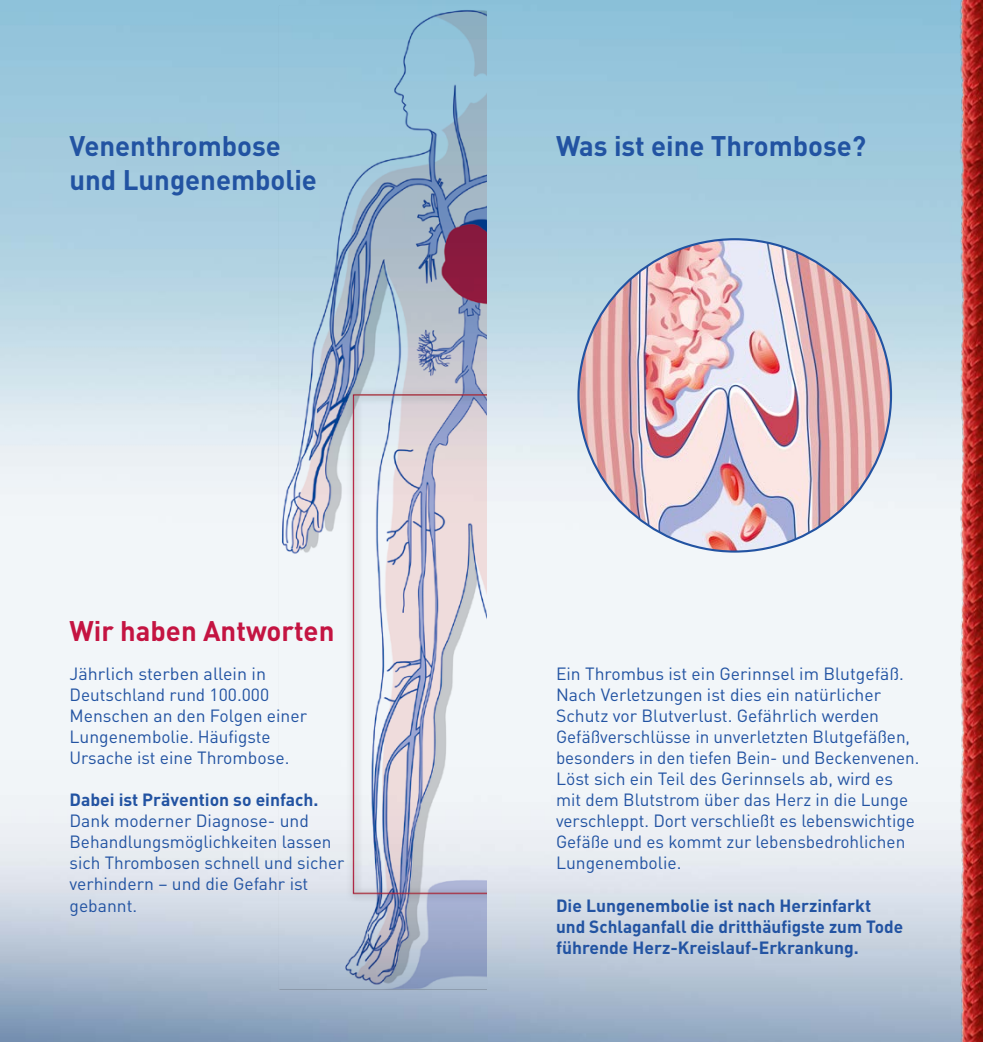
<style>
.page{position:relative;width:983px;height:1042px;background:#fff}
.page>*{position:absolute;margin:0;border:0;box-sizing:border-box;transform-origin:0 0}
.t1{font:700 28px/33.6px "DIN";color:#2253a2}
.t2{font:700 28px "DIN";color:#c41442}
.t3{font:17.5px/21px "DIN";color:#2253a2}
.t4{font:700 17.5px/21px "DIN";color:#2253a2}
</style>
<div class="page">
<img style="left:0;top:0;width:912px;height:1042px">
<img style="left:578px;top:239px;width:312px;height:312px;border-radius:156px">
<img style="left:912px;top:0;width:70px;height:1042px">
<img style="left:249px;top:0;width:237px;height:1034px">
<h1 class="t1" style="left:69px;top:128px;width:249px">Venenthrombose und Lungenembolie</h1>
<h1 class="t2" style="left:69px;top:612px;width:266px">Wir haben Antworten</h1>
<p class="t3" style="left:69px;top:663px;width:239px">Jährlich sterben allein in<br>Deutschland rund 100.000<br>Menschen an den Folgen einer<br>Lungenembolie. Häufigste<br>Ursache ist eine Thrombose.</p>
<p class="t4" style="left:69px;top:789px;width:250px">Dabei ist Prävention so einfach.</p>
<p class="t3" style="left:69px;top:810px;width:276px">Dank moderner Diagnose- und<br>Behandlungsmöglichkeiten lassen sich Thrombosen schnell und sicher verhindern – und die Gefahr ist gebannt.</p>
<h1 class="t1" style="left:556px;top:128px;width:312px">Was ist eine Thrombose?</h1>
<p class="t3" style="left:556px;top:663px;width:365px">Ein Thrombus ist ein Gerinnsel im Blutgefäß.<br>Nach Verletzungen ist dies ein natürlicher Schutz vor Blutverlust. Gefährlich werden Gefäßverschlüsse in unverletzten Blutgefäßen, besonders in den tiefen Bein- und Beckenvenen.<br>Löst sich ein Teil des Gerinnsels ab, wird es mit dem Blutstrom über das Herz in die Lunge verschleppt. Dort verschließt es lebenswichtige Gefäße und es kommt zur lebensbedrohlichen Lungenembolie.</p>
<p class="t4" style="left:556px;top:894px;width:348px">Die Lungenembolie ist nach Herzinfarkt und Schlaganfall die dritthäufigste zum Tode führende Herz-Kreislauf-Erkrankung.</p>
</div>
